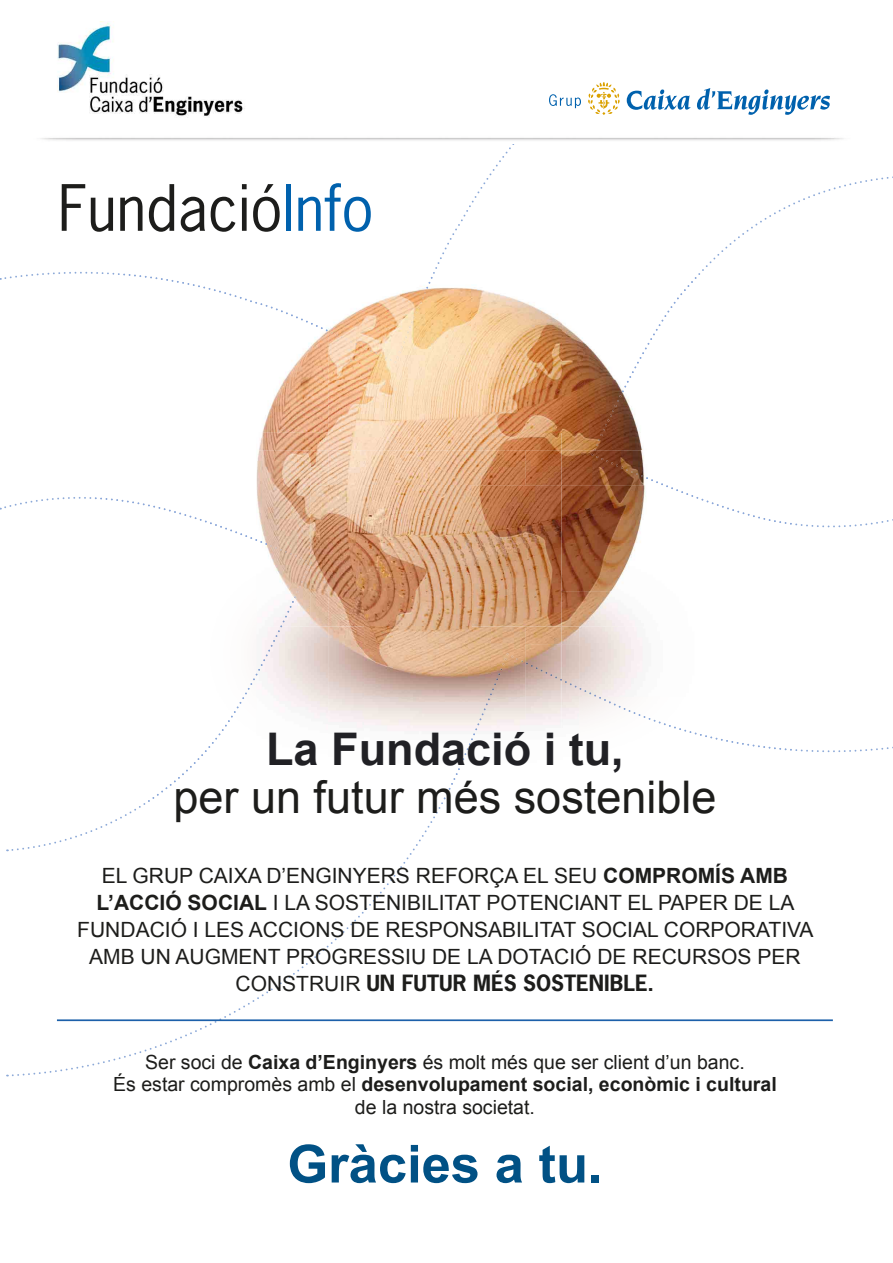
<style>
.page{position:relative;width:893px;height:1263px;background:#fff}
.page>*{position:absolute;margin:0;border:0;box-sizing:border-box;transform-origin:0 0}
.t1{font:60px "News Gothic LT";color:#1d1d1b}
.t2{font:700 52.5px "Arial";color:#015185}
.t3{font:45px "Arial";color:#1d1d1b}
.t4{font:700 45px "Arial";color:#212125}
.t5{font:21px/27px "Arial";color:#1d1d1b;text-align:center}
.t6{font:700 21px "News Gothic LT";color:#1d1d1b}
.t7{font:19.5px/22.5px "Arial";color:#1d1d1b;text-align:center}
.s1{color:#0061ad}
.s2{font-weight:700}
.s3{font-family:"Arial";font-weight:400}
</style>
<div class="page">
<svg style="left:12px;top:803px;width:494px;height:273px"></svg>
<img style="left:262px;top:363px;width:66px;height:69px">
<img style="left:561px;top:322px;width:86px;height:58px">
<img style="left:561px;top:380px;width:79px;height:52px">
<img style="left:259px;top:432px;width:51px;height:18px">
<img style="left:364px;top:486px;width:107px;height:105px">
<img style="left:471px;top:486px;width:90px;height:141px">
<img style="left:364px;top:591px;width:108px;height:36px">
<img style="left:525px;top:644px;width:54px;height:9px">
<img style="left:328px;top:277px;width:143px;height:103px">
<img style="left:471px;top:288px;width:90px;height:144px">
<img style="left:310px;top:380px;width:162px;height:106px">
<img style="left:256px;top:450px;width:54px;height:177px">
<img style="left:471px;top:432px;width:172px;height:54px">
<img style="left:310px;top:485px;width:54px;height:254px">
<img style="left:561px;top:485px;width:80px;height:106px">
<img style="left:364px;top:627px;width:161px;height:176px">
<img style="left:525px;top:591px;width:138px;height:53px">
<svg style="left:0;top:272px;width:396px;height:91px"></svg>
<img style="left:396px;top:277px;width:36px;height:81px">
<img style="left:270px;top:567px;width:40px;height:80px">
<img style="left:229px;top:650px;width:40px;height:72px">
<img style="left:190px;top:720px;width:39px;height:48px">
<img style="left:148px;top:770px;width:40px;height:32px">
<svg style="left:0;top:497px;width:312px;height:67px"></svg>
<img style="left:95px;top:497px;width:86px;height:17px">
<svg style="left:506px;top:653px;width:387px;height:99px"></svg>
<img style="left:471px;top:658px;width:35px;height:82px">
<img style="left:647px;top:274px;width:53px;height:71px">
<svg style="left:591px;top:454px;width:302px;height:73px"></svg>
<img style="left:596px;top:456px;width:82px;height:35px">
<svg style="left:549px;top:94px;width:32px;height:14px"></svg>
<svg style="left:626px;top:88px;width:204px;height:27px"></svg>
<svg style="left:588px;top:82px;width:31px;height:33px"></svg>
<hr style="left:57px;top:1019px;width:775px;height:2px;background:#1c60aa">
<img style="left:57px;top:21px;width:188px;height:95px">
<h1 class="t1" style="left:58px;top:170px;width:317px">Fundació<span class="s1">Info</span></h1>
<h3 class="t4" style="left:266px;top:720px;width:359px">La Fundació i tu,</h3>
<h3 class="t3" style="left:173px;top:768px;width:544px">per un futur més sostenible</h3>
<p class="t5" style="left:77px;top:862px;width:737px">EL GRUP CAIXA D’ENGINYERS REFORÇA EL SEU <span class="s2">COMPROMÍS AMB L’ACCIÓ SOCIAL</span> I LA SOSTENIBILITAT POTENCIANT EL PAPER DE LA FUNDACIÓ I LES ACCIONS DE RESPONSABILITAT SOCIAL CORPORATIVA AMB UN AUGMENT PROGRESSIU DE LA DOTACIÓ DE RECURSOS PER</p>
<p class="t6" style="left:235px;top:969px;width:420px"><span class="s3">CONSTRUIR</span> UN FUTUR MÉS SOSTENIBLE.</p>
<p class="t7" style="left:113px;top:1051px;width:665px">Ser soci de <span class="s2">Caixa d’Enginyers</span> és molt més que ser client d’un banc.<br>És estar compromès amb el <span class="s2">desenvolupament social, econòmic i cultural </span>de la nostra societat.</p>
<h2 class="t2" style="left:287px;top:1129px;width:317px">Gràcies a tu.</h2>
</div>
